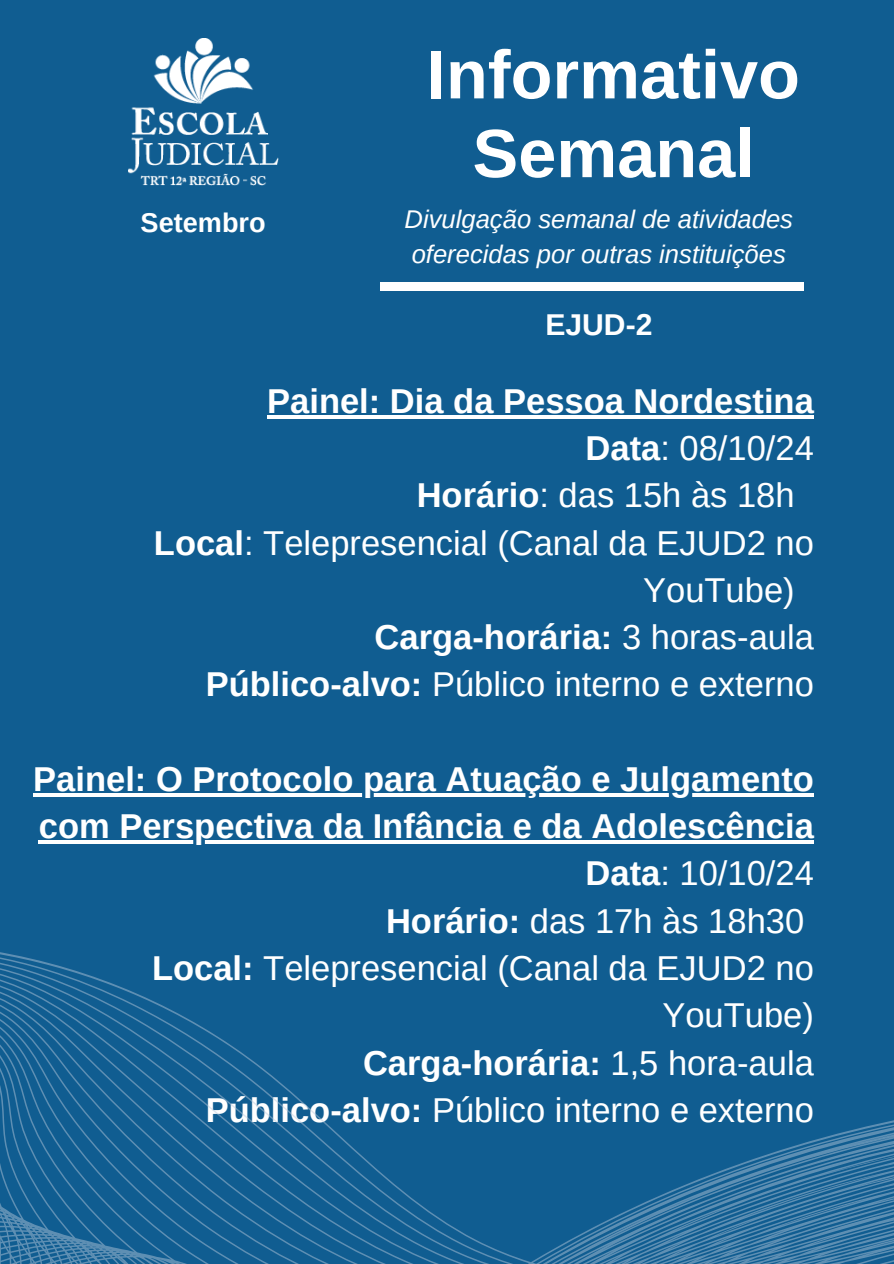
<style>
.page{position:relative;width:894px;height:1264px;background:#fff}
.page>*{position:absolute;margin:0;border:0;box-sizing:border-box;transform-origin:0 0}
.t1{font:700 68.4px/78.8px "Arimo";color:#fff;text-align:center}
.t2{font:34.5px/47.2px "Arimo";color:#fff;text-align:right}
.t3{font:700 34.5px "Arimo";color:#fff}
.t4{font:700 30.15px "Arimo";color:#fff}
.t5{font:700 27.15px "Arimo";color:#fff}
.t6{font:italic 25.65px/34.8px "Arimo";color:#fff}
.s1{font-weight:700}
.s2{font-weight:400}
</style>
<div class="page">
<div style="left:0;top:0;width:893px;height:1263px;background:#105d91"></div>
<div style="left:380px;top:282px;width:423px;height:9px;background:#fff"></div>
<img style="left:128px;top:39px;width:150px;height:147px">
<hr style="left:267px;top:415px;width:546px;height:3px;background:#fff">
<svg style="left:0;top:793px;width:893px;height:470px"></svg>
<h2 class="t5" style="left:141px;top:208px;width:126px">Setembro</h2>
<p class="t1" style="left:427px;top:35px;width:374px">Informativo<br>Semanal</p>
<h3 class="t6" style="left:404px;top:201px;width:390px">Divulgação semanal de atividades oferecidas por outras instituições</h3>
<h2 class="t4" style="left:545px;top:307px;width:108px">EJUD-2</h2>
<h4 class="t3" style="left:267px;top:381px;width:548px">Painel: Dia da Pessoa Nordestina</h4>
<h4 class="t2" style="left:585px;top:424px;width:230px"><span class="s1">Data</span>: 08/10/24</h4>
<h4 class="t2" style="left:416px;top:471px;width:379px"><span class="s1">Horário</span>: das 15h às 18h</h4>
<h4 class="t2" style="left:154px;top:519px;width:661px"><span class="s1">Local</span>: Telepresencial (Canal da EJUD2 no</h4>
<h4 class="t2" style="left:643px;top:566px;width:153px">YouTube)</h4>
<h4 class="t3" style="left:374px;top:618px;width:440px">Carga-horária: <span class="s2">3 horas-aula</span></h4>
<h4 class="t2" style="left:206px;top:660px;width:609px"><span class="s1">Público-alvo:</span> Público interno e externo</h4>
<h1 class="t3" style="left:33px;top:759px;width:781px">Painel: O Protocolo para Atuação e Julgamento</h1>
<p class="t2" style="left:39px;top:802px;width:776px"><span class="s1">com Perspectiva da Infância e da Adolescência<br>Data</span>: 10/10/24<br><span class="s1">Horário:</span> das 17h às 18h30<br><span class="s1">Local:</span> Telepresencial (Canal da EJUD2 no<br>YouTube)<br><span class="s1">Carga-horária:</span> 1,5 hora-aula<br><span class="s1">Público-alvo:</span> Público interno e externo</p>
</div>
